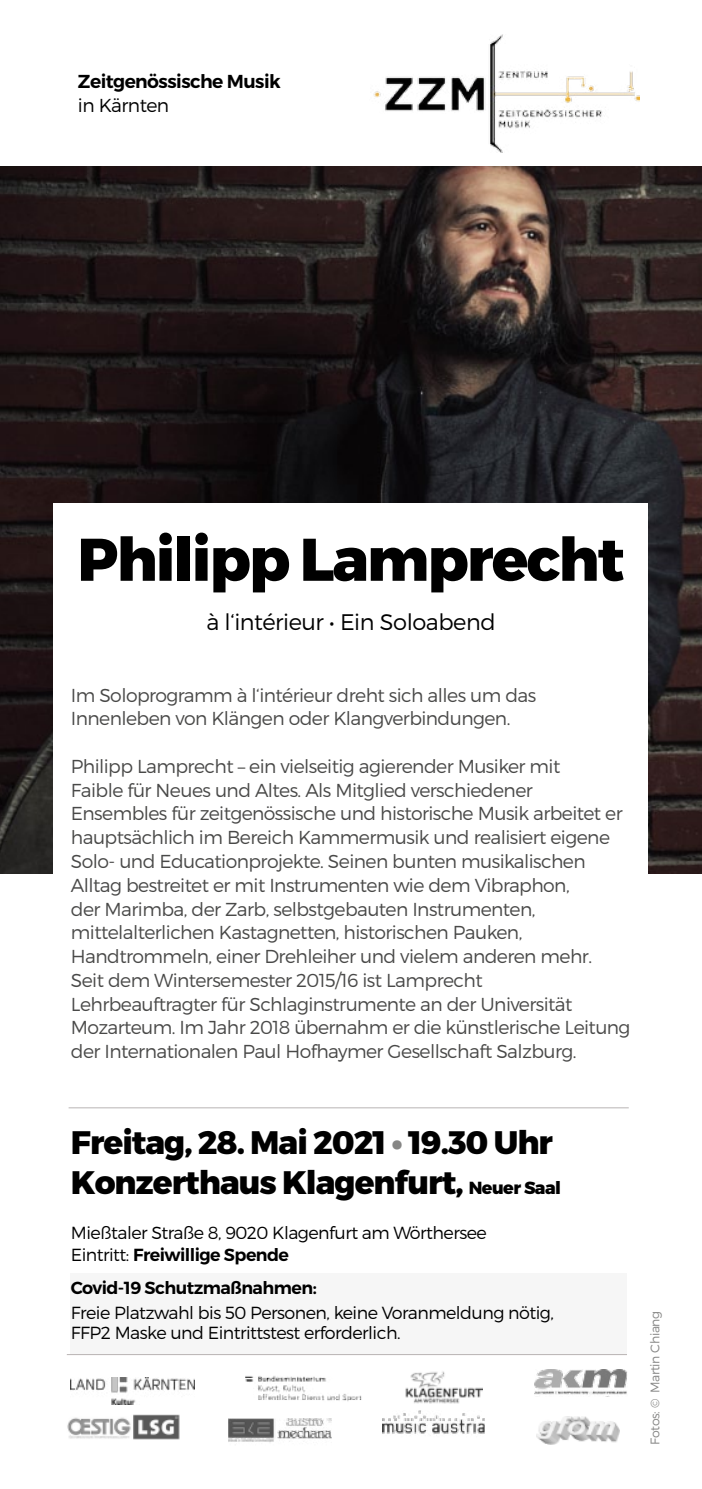
<style>
.page{position:relative;width:702px;height:1489px;background:#fff}
.page>*{position:absolute;margin:0;border:0;box-sizing:border-box;transform-origin:0 0}
.t1{font:800 60px "Montserrat";letter-spacing:-.03em;color:#000}
.t2{font:800 32.5px/40.5px "Montserrat";letter-spacing:-.03em;color:#000}
.t3{font:300 22.5px "Montserrat";letter-spacing:-.02em;color:#000}
.t4{font:300 18.75px/23.8px "Montserrat";letter-spacing:-.03em;color:#494948}
.t5{font:600 18.75px "Montserrat";letter-spacing:-.03em;color:#000}
.t6{font:300 18.75px "Montserrat";letter-spacing:-.03em;color:#000}
.t7{font:300 17.5px/22.5px "Montserrat";letter-spacing:-.03em;color:#000}
.t8{font:600 17.5px "Montserrat";letter-spacing:-.03em;color:#000}
.t9{font:300 12.5px "Montserrat";letter-spacing:-.03em;color:#868685}
.s1{color:#868685}
.s2{font-size:17.5px}
.s3{font-weight:600}
</style>
<div class="page">
<div style="left:70px;top:1272px;width:557px;height:82px;background:#f6f6f6"></div>
<img style="left:373px;top:35px;width:266px;height:117px">
<img style="left:0;top:167px;width:702px;height:706px">
<div style="left:53px;top:503px;width:594px;height:434px;background:#fff"></div>
<hr style="left:69px;top:1107px;width:559px;height:1px;background:#b9b4b4">
<img style="left:70px;top:1377px;width:124px;height:27px">
<img style="left:245px;top:1376px;width:117px;height:25px">
<img style="left:405px;top:1371px;width:77px;height:33px">
<img style="left:534px;top:1369px;width:93px;height:26px">
<img style="left:67px;top:1414px;width:112px;height:25px">
<img style="left:229px;top:1418px;width:102px;height:24px">
<img style="left:382px;top:1410px;width:102px;height:24px">
<img style="left:536px;top:1416px;width:84px;height:27px">
<hr style="left:67px;top:1353px;width:560px;height:1px;background:#b9b4b4">
<p class="t5" style="left:78px;top:70px;width:204px">Zeitgenössische Musik</p>
<p class="t6" style="left:78px;top:94px;width:93px">in Kärnten</p>
<h1 class="t1" style="left:77px;top:522px;width:548px">Philipp Lamprecht</h1>
<p class="t3" style="left:206px;top:608px;width:291px">à l‘intérieur • Ein Soloabend</p>
<p class="t4" style="left:71px;top:682px;width:467px">Im Soloprogramm à l‘intérieur dreht sich alles um das<br>Innenleben von Klängen oder Klangverbindungen.</p>
<p class="t4" style="left:71px;top:754px;width:561px">Philipp Lamprecht – ein vielseitig agierender Musiker mit<br>Faible für Neues und Altes. Als Mitglied verschiedener Ensembles für zeitgenössische und historische Musik arbeitet er hauptsächlich im Bereich Kammermusik und realisiert eigene Solo- und Educationprojekte. Seinen bunten musikalischen Alltag bestreitet er mit Instrumenten wie dem Vibraphon,<br>der Marimba, der Zarb, selbstgebauten Instrumenten, mittelalterlichen Kastagnetten, historischen Pauken, Handtrommeln, einer Drehleiher und vielem anderen mehr.<br>Seit dem Wintersemester 2015/16 ist Lamprecht Lehrbeauftragter für Schlaginstrumente an der Universität Mozarteum. Im Jahr 2018 übernahm er die künstlerische Leitung der Internationalen Paul Hofhaymer Gesellschaft Salzburg.</p>
<h2 class="t2" style="left:71px;top:1122px;width:491px">Freitag, 28. Mai 2021 <span class="s1">•</span> 19.30 Uhr<br>Konzerthaus Klagenfurt, <span class="s2">Neuer Saal</span></h2>
<p class="t7" style="left:71px;top:1220px;width:417px">Mießtaler Straße 8, 9020 Klagenfurt am Wörthersee<br>Eintritt: <span class="s3">Freiwillige Spende</span></p>
<p class="t8" style="left:71px;top:1276px;width:247px">Covid-19 Schutzmaßnahmen:</p>
<p class="t7" style="left:71px;top:1301px;width:484px;line-height:20px">Freie Platzwahl bis 50 Personen, keine Voranmeldung nötig,<br>FFP2 Maske und Eintrittstest erforderlich.</p>
<p class="t9" style="left:647px;top:1444px;width:135px;rotate:-90deg">Fotos: © Martin Chiang</p>
</div>
